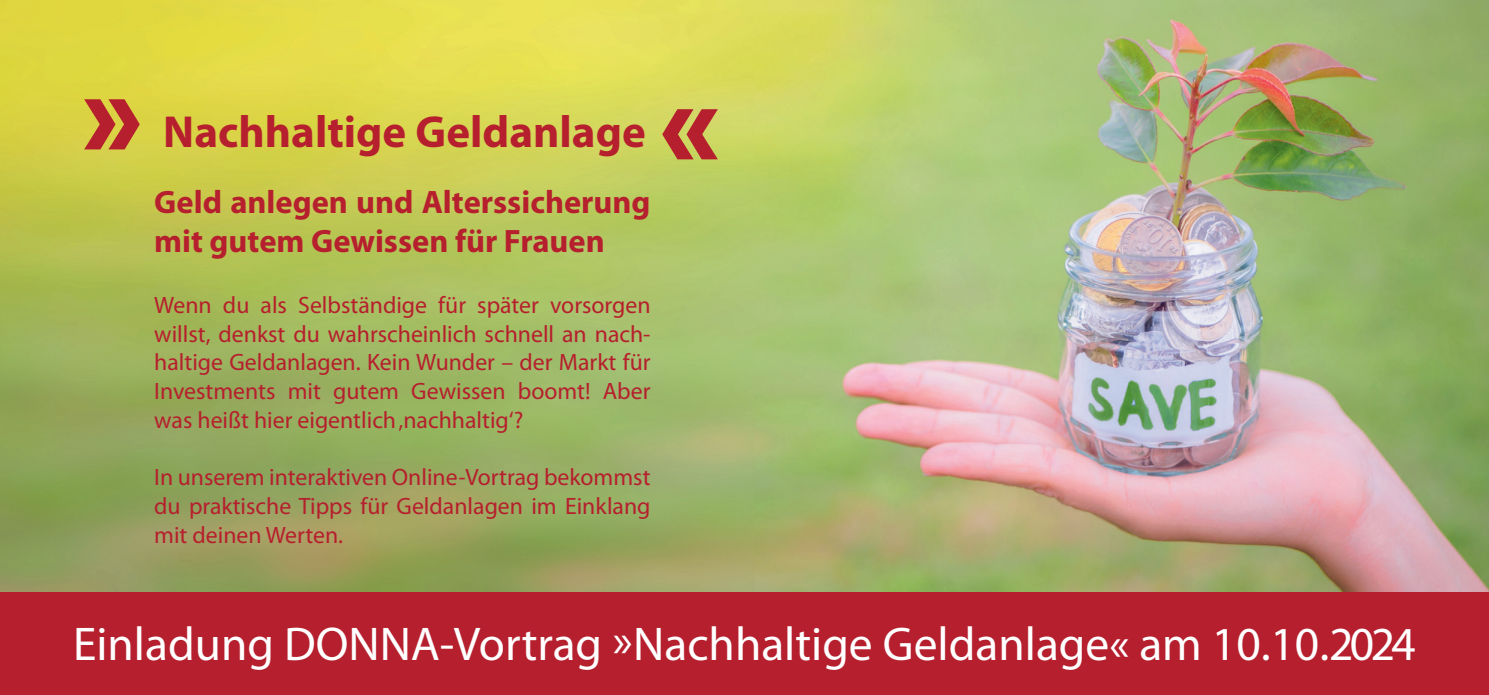
<style>
.page{position:relative;width:1489px;height:695px;background:#fff}
.page>*{position:absolute;margin:0;border:0;box-sizing:border-box;transform-origin:0 0}
.t1{font:47.5px "Myriad Pro";color:#fff}
.t2{font:700 45px "Myriad Pro";color:#b61f2d}
.t3{font:700 32.5px/39px "Myriad Pro";color:#b61f2d}
.t4{font:23.75px/28.8px "Myriad Pro";color:#b61f2d;text-align:justify}
</style>
<div class="page">
<img style="left:0;top:0;width:1488px;height:592px">
<div style="left:0;top:592px;width:1488px;height:102px;background:#b61f2d"></div>
<svg style="left:660px;top:107px;width:60px;height:54px;background:#c27c48"></svg>
<svg style="left:82px;top:98px;width:59px;height:54px;background:#c77839"></svg>
<h2 class="t2" style="left:163px;top:102px;width:484px">Nachhaltige Geldanlage</h2>
<h3 class="t3" style="left:154px;top:182px;width:498px">Geld anlegen und Alterssicherung mit gutem Gewissen für Frauen</h3>
<p class="t4" style="left:154px;top:290px;width:498px">Wenn du als Selbständige für später vorsorgen willst, denkst du wahrscheinlich schnell an nach&shy;haltige Geldanlagen. Kein Wunder – der Markt für Investments mit gutem Gewissen boomt! Aber was heißt hier eigentlich ‚nachhaltig‘?</p>
<p class="t4" style="left:154px;top:462px;width:498px">In unserem interaktiven Online-Vortrag bekommst du praktische Tipps für Geldanlagen im Einklang mit deinen Werten.</p>
<h1 class="t1" style="left:73px;top:614px;width:1344px">Einladung DONNA-Vortrag »Nachhaltige Geldanlage« am 10.10.2024</h1>
</div>
